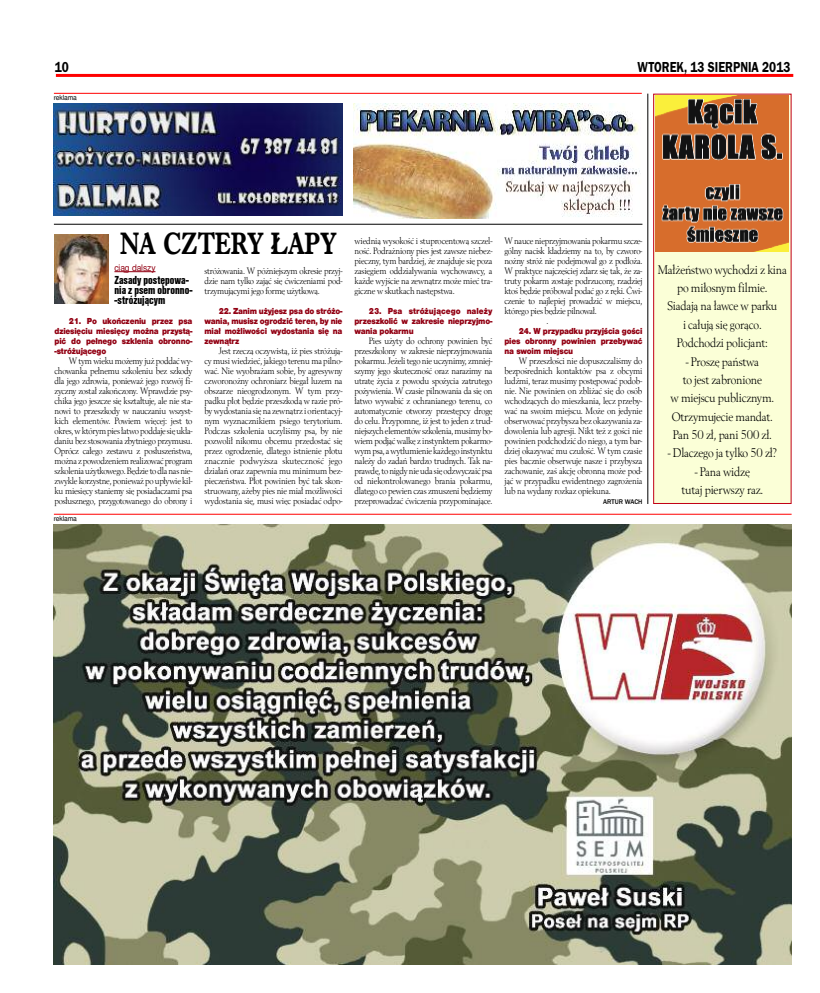
<style>
.page{position:relative;width:820px;height:993px;background:#fff}
.page>*{position:absolute;margin:0;border:0;box-sizing:border-box;transform-origin:0 0}
.t1{font:700 32px "Imprint URWTCE";letter-spacing:-.005em;color:#000;scale:.8 1}
.t2{font:15px "Franklin Got URWTCE Dem";color:#000;scale:.8 1}
.t3{font:13px/18.3px "Berling TCE";letter-spacing:-.015em;color:#000;text-align:center;scale:.9 1}
.t4{font:12px/10px "Nimbus San TCE Bla Con";color:#000;scale:.85 1}
.t5{font:9.6px/10px "Berling TCE";letter-spacing:-.025em;color:#000;text-align:justify;scale:.9 1}
.t6{font:900 9px/10px "Nimbus San TCE";letter-spacing:-.025em;color:#920013;text-align:justify;scale:.9 1}
.t7{font:9px "Nimbus San LCE";letter-spacing:-.015em;color:#920013;scale:.95 1}
.t8{font:7px "Nimbus San LCE";letter-spacing:-.015em;color:#000;scale:.95 1}
.t9{font:500 7px "Franklin Got URWTCE";color:#000;scale:.95 1}
</style>
<div class="page">
<hr style="left:56px;top:74px;width:737px;height:3px;background:#f00">
<hr style="left:114px;top:271px;width:41px;height:1px;background:#920013">
<img style="left:54px;top:234px;width:54px;height:69px">
<hr style="left:54px;top:224px;width:588px;height:1px;background:#000">
<hr style="left:647px;top:94px;width:1px;height:410px;background:#000">
<div style="left:654px;top:95px;width:136px;height:408px;background:#fbffd7"></div>
<div style="left:653px;top:94px;width:138px;height:410px;border:1px solid #c20015"></div>
<img style="left:655px;top:96px;width:133px;height:155px">
<img style="left:54px;top:104px;width:288px;height:111px">
<img style="left:353px;top:104px;width:288px;height:114px">
<hr style="left:54px;top:93px;width:587px;height:1px;background:#f00">
<img style="left:54px;top:524px;width:737px;height:440px">
<hr style="left:54px;top:514px;width:737px;height:1px;background:#f00">
<h2 class="t2" style="left:55px;top:58px;width:19px">10</h2>
<h2 class="t2" style="left:637px;top:58px;width:192px">WTOREK, 13 SIERPNIA 2013</h2>
<p class="t8" style="left:54px;top:93px;width:26px">reklama</p>
<h1 class="t1" style="left:120px;top:224px;width:272px">NA CZTERY ŁAPY</h1>
<p class="t7" style="left:114px;top:262px;width:45px">ciąg dalszy</p>
<p class="t4" style="left:114px;top:274px;width:93px">Zasady postępowa&shy;nia z psem obronno--stróżującym</p>
<p class="t6" style="left:55px;top:315px;width:155px;text-indent:14px">21. po ukończeniu przez psa dziesięciu miesięcy można przystą&shy;pić do pełnego szklenia obronno--stróżującego</p>
<p class="t5" style="left:55px;top:355px;width:155px;text-indent:14px">W tym wieku możemy już poddać wy&shy;chowanka pełnemu szkoleniu bez szkody dla jego zdrowia, ponieważ jego rozwój fi&shy;zyczny został zakończony. Wprawdzie psy&shy;chika jego jeszcze się kształtuje, ale nie sta&shy;nowi to przeszkody w nauczaniu wszyst&shy;kich elementów. Powiem więcej: jest to okres,wktórympiesłatwopoddaje sięukła&shy;daniu bez stosowania zbytniego przymusu.<br>Oprócz całego zestawu z posłuszeństwa, można zpowodzeniemrealizowaćprogram szkoleniaużytkowego.Będzie todlanasnie&shy;zwykle korzystne, ponieważ po upływie kil&shy;ku miesięcy staniemy się posiadaczami psa posłusznego, przygotowanego do obrony i</p>
<p class="t5" style="left:204px;top:265px;width:154px">stróżowania. W późniejszym okresie przyj&shy;dzie nam tylko zająć się ćwiczeniami pod&shy;trzymującymi jego formę użytkową.</p>
<p class="t6" style="left:204px;top:305px;width:155px;text-indent:14px">22. zanim użyjesz psa do stróżo&shy;wania, musisz ogrodzić teren, by nie miał możliwości wydostania się na zewnątrz</p>
<p class="t5" style="left:204px;top:345px;width:155px;text-indent:14px">Jest rzeczą oczywistą, iż pies stróżują&shy;cy musi wiedzieć, jakiego terenu ma pilno&shy;wać. Nie wyobrażam sobie, by agresywny czworonożny ochroniarz biegał luzem na obszarze nieogrodzonym. W tym przy&shy;padku płot będzie przeszkodą w razie pró&shy;by wydostania się na zewnątrz i orientacyj&shy;nym wyznacznikiem psiego terytorium.<br>Podczas szkolenia uczyliśmy psa, by nie pozwolił nikomu obcemu przedostać się przez ogrodzenie, dlatego istnienie płotu znacznie podwyższa skuteczność jego działań oraz zapewnia mu minimum bez&shy;pieczeństwa. Płot powinien być tak skon&shy;struowany, ażeby pies nie miał możliwości wydostania się, musi więc posiadać odpo-</p>
<p class="t5" style="left:354px;top:235px;width:155px">wiednią wysokość i stuprocentową szczel&shy;ność. Podrażniony pies jest zawsze niebez&shy;pieczny, tym bardziej, że znajduje się poza zasięgiem oddziaływania wychowawcy, a każde wyjście na zewnątrz może mieć tra&shy;giczne w skutkach następstwa.</p>
<p class="t6" style="left:354px;top:305px;width:155px;text-indent:14px">23. psa stróżującego należy przeszkolić w zakresie nieprzyjmo&shy;wania pokarmu</p>
<p class="t5" style="left:354px;top:335px;width:155px;text-indent:14px">Pies użyty do ochrony powinien być przeszkolony w zakresie nieprzyjmowania pokarmu. Jeżeli tego nie uczynimy, zmniej&shy;szymy jego skuteczność oraz narazimy na utratę życia z powodu spożycia zatrutego pożywienia. W czasie pilnowania da się on łatwo wywabić z ochranianego terenu, co automatycznie otworzy przestępcy drogę do celu. Przypomnę, iż jest to jeden z trud&shy;niejszychelementówszkolenia,musimybo&shy;wiem podjąć walkę z instynktem pokarmo&shy;wympsa, awytłumienie każdego instynktu należy do zadań bardzo trudnych. Tak na&shy;prawdę, to nigdy nie uda się odzwyczaić psa od niekontrolowanego brania pokarmu, dlatego co pewien czas zmuszeni będziemy przeprowadzać ćwiczenia przypominające.</p>
<p class="t5" style="left:504px;top:235px;width:154px">W nauce nieprzyjmowania pokarmu szcze-</p>
<p class="t5" style="left:504px;top:245px;width:154px">gólny nacisk kładziemy na to, by czworo-</p>
<p class="t5" style="left:504px;top:255px;width:155px">nożny stróż nie podejmował go z podłoża.</p>
<p class="t5" style="left:504px;top:265px;width:154px">W praktyce najczęściej zdarz się tak, że za-</p>
<p class="t5" style="left:504px;top:275px;width:155px">truty pokarm zostaje podrzucony, rzadziej</p>
<p class="t5" style="left:504px;top:285px;width:154px">ktoś będzie próbował podać go z ręki. Ćwi-</p>
<p class="t5" style="left:504px;top:295px;width:155px">czenie to najlepiej prowadzić w miejscu,</p>
<p class="t5" style="left:504px;top:305px;width:104px">którego pies będzie pilnował.</p>
<p class="t5" style="left:546px;top:315px;width:4px">.</p>
<p class="t6" style="left:504px;top:325px;width:155px;text-indent:14px">24. W przypadku przyjścia gości pies obronny powinien przebywać na swoim miejscu</p>
<p class="t5" style="left:504px;top:355px;width:155px;text-indent:14px">W przeszłości nie dopuszczaliśmy do bezpośrednich kontaktów psa z obcymi ludźmi, teraz musimy postępować podob&shy;nie. Nie powinien on zbliżać się do osób wchodzących do mieszkania, lecz przeby&shy;wać na swoim miejscu. Może on jedynie obserwować przybysza bez okazywania za&shy;dowolenia lub agresji. Nikt też z gości nie powinien podchodzić do niego, a tym bar&shy;dziej okazywać mu czułość. W tym czasie pies bacznie obserwuje nasze i przybysza zachowanie, zaś akcję obronną może pod&shy;jąć w przypadku ewidentnego zagrożenia lub na wydany rozkaz opiekuna.</p>
<p class="t9" style="left:603px;top:497px;width:43px">ARTUR WACH</p>
<h3 class="t3" style="left:657px;top:260px;width:145px">Małżeństwo wychodzi z kina po miłosnym filmie.<br>Siadają na ławce w parku<br>i całują się gorąco.<br>Podchodzi policjant:</h3>
<h3 class="t3" style="left:670px;top:352px;width:117px">- Proszę państwa<br>to jest zabronione<br>w miejscu publicznym.<br>Otrzymujecie mandat.<br>Pan 50 zł, pani 500 zł.</h3>
<h3 class="t3" style="left:667px;top:443px;width:123px">- Dlaczego ja tylko 50 zł?</h3>
<h3 class="t3" style="left:681px;top:462px;width:92px">- Pana widzę<br>tutaj pierwszy raz.</h3>
<p class="t8" style="left:54px;top:514px;width:26px">reklama</p>
</div>
